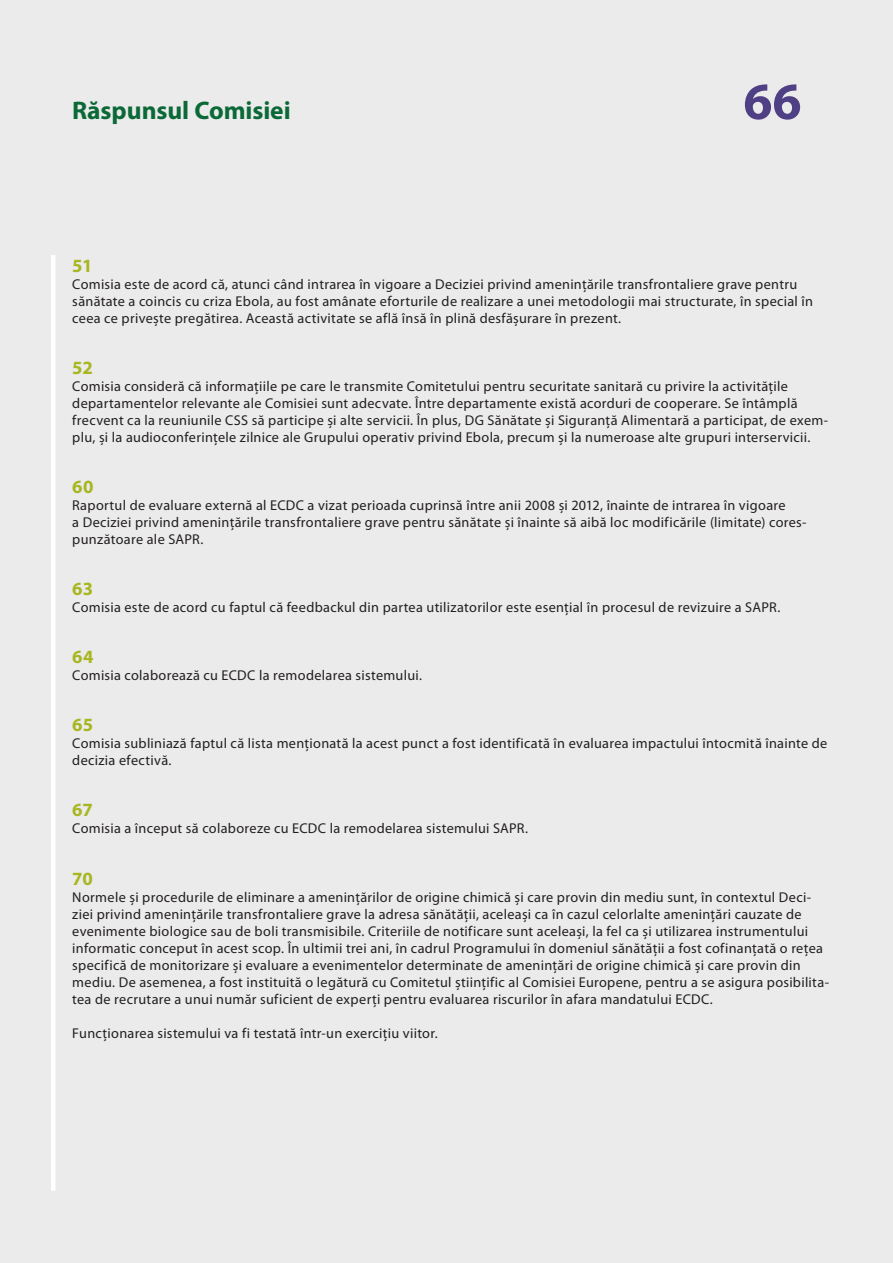
<style>
.page{position:relative;width:893px;height:1263px;background:#ebebeb}
.page>*{position:absolute;margin:0;border:0;box-sizing:border-box;transform-origin:0 0}
.t1{font:700 52.5px "Myriad Pro";color:#4f4085}
.t2{font:700 25.5px "Myriad Pro";letter-spacing:-.005em;color:#0b6938}
.K_03_-_REP_CHIFFRE{font:700 18.75px "Myriad Pro";color:#a7b621}
.K_04_-_REP_TEXTE_COU{font:14.25px/17px "Myriad Pro";letter-spacing:.02em;color:#231f20}
</style>
<div class="page">
<div style="left:51px;top:255px;width:5px;height:936px;background:#fff"></div>
<h2 class="t2" style="left:72px;top:96px;width:220px">Răspunsul Comisiei</h2>
<h1 class="t1" style="left:743px;top:72px;width:60px">66</h1>
<p class="K_03_-_REP_CHIFFRE" style="left:72px;top:255px;width:22px">51</p>
<p class="K_04_-_REP_TEXTE_COU" style="left:72px;top:276px;width:742px">Comisia este de acord că, atunci când intrarea în vigoare a Deciziei privind amenințările transfrontaliere grave pentru sănătate a coincis cu criza Ebola, au fost amânate eforturile de realizare a unei metodologii mai structurate, în special în ceea ce privește pregătirea. Această activitate se află însă în plină desfășurare în prezent.</p>
<p class="K_03_-_REP_CHIFFRE" style="left:72px;top:357px;width:22px">52</p>
<p class="K_04_-_REP_TEXTE_COU" style="left:72px;top:378px;width:757px">Comisia consideră că informațiile pe care le transmite Comitetului pentru securitate sanitară cu privire la activitățile departamentelor relevante ale Comisiei sunt adecvate. Între departamente există acorduri de cooperare. Se întâmplă frecvent ca la reuniunile CSS să participe și alte servicii. În plus, DG Sănătate și Siguranță Alimentară a participat, de exem&shy;plu, și la audioconferințele zilnice ale Grupului operativ privind Ebola, precum și la numeroase alte grupuri interservicii.</p>
<p class="K_03_-_REP_CHIFFRE" style="left:72px;top:476px;width:23px">60</p>
<p class="K_04_-_REP_TEXTE_COU" style="left:72px;top:497px;width:736px">Raportul de evaluare externă al ECDC a vizat perioada cuprinsă între anii 2008 și 2012, înainte de intrarea în vigoare<br>a Deciziei privind amenințările transfrontaliere grave pentru sănătate și înainte să aibă loc modificările (limitate) cores&shy;punzătoare ale SAPR.</p>
<p class="K_03_-_REP_CHIFFRE" style="left:72px;top:578px;width:22px">63</p>
<p class="K_04_-_REP_TEXTE_COU" style="left:72px;top:599px;width:709px">Comisia este de acord cu faptul că feedbackul din partea utilizatorilor este esențial în procesul de revizuire a SAPR.</p>
<p class="K_03_-_REP_CHIFFRE" style="left:72px;top:646px;width:23px">64</p>
<p class="K_04_-_REP_TEXTE_COU" style="left:72px;top:667px;width:351px">Comisia colaborează cu ECDC la remodelarea sistemului.</p>
<p class="K_03_-_REP_CHIFFRE" style="left:72px;top:715px;width:22px">65</p>
<p class="K_04_-_REP_TEXTE_COU" style="left:72px;top:735px;width:756px">Comisia subliniază faptul că lista menționată la acest punct a fost identificată în evaluarea impactului întocmită înainte de decizia efectivă.</p>
<p class="K_03_-_REP_CHIFFRE" style="left:72px;top:800px;width:22px">67</p>
<p class="K_04_-_REP_TEXTE_COU" style="left:72px;top:820px;width:457px">Comisia a început să colaboreze cu ECDC la remodelarea sistemului SAPR.</p>
<p class="K_03_-_REP_CHIFFRE" style="left:72px;top:868px;width:22px">70</p>
<p class="K_04_-_REP_TEXTE_COU" style="left:72px;top:888px;width:758px">Normele și procedurile de eliminare a amenințărilor de origine chimică și care provin din mediu sunt, în contextul Deci&shy;ziei privind amenințările transfrontaliere grave la adresa sănătății, aceleași ca în cazul celorlalte amenințări cauzate de evenimente biologice sau de boli transmisibile. Criteriile de notificare sunt aceleași, la fel ca și utilizarea instrumentului informatic conceput în acest scop. În ultimii trei ani, în cadrul Programului în domeniul sănătății a fost cofinanțată o rețea specifică de monitorizare și evaluare a evenimentelor determinate de amenințări de origine chimică și care provin din mediu. De asemenea, a fost instituită o legătură cu Comitetul științific al Comisiei Europene, pentru a se asigura posibilita&shy;tea de recrutare a unui număr suficient de experți pentru evaluarea riscurilor în afara mandatului ECDC.</p>
<p class="K_04_-_REP_TEXTE_COU" style="left:72px;top:1025px;width:367px">Funcționarea sistemului va fi testată într-un exercițiu viitor.</p>
</div>
